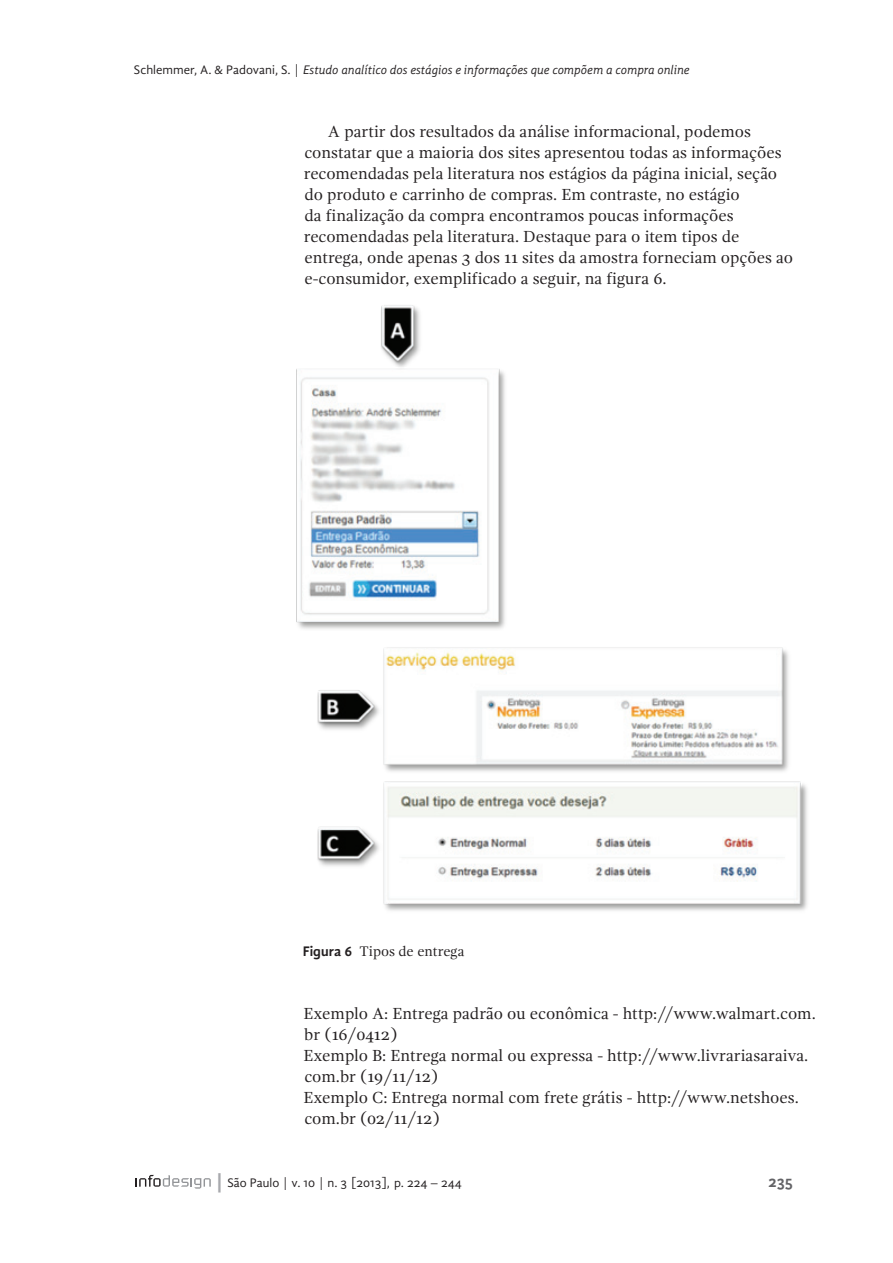
<style>
.page{position:relative;width:893px;height:1263px;background:#fff}
.page>*{position:absolute;margin:0;border:0;box-sizing:border-box;transform-origin:0 0}
.t1{font:16.5px/21px "Gandhi Serif";color:#231f20}
.t2{font:700 16.5px "Gandhi Sans";color:#636366}
.t3{font:14.25px "Gandhi Serif";color:#231f20}
.t4{font:italic 12.75px "Gandhi Sans";color:#231f20}
.t5{font:12.75px "Gandhi Sans";color:#231f20}
.s1{font-style:normal}
.s2{font-family:"Gandhi Sans";font-weight:700}
.s3{font-size:19.2px;color:#a8a9ad}
</style>
<div class="page">
<svg style="left:136px;top:1175px;width:75px;height:13px"></svg>
<img style="left:296px;top:305px;width:209px;height:298px">
<img style="left:296px;top:603px;width:511px;height:308px">
<p class="t4" style="left:134px;top:62px;width:557px"><span class="s1">Schlemmer, A. &amp; Padovani, S. |</span> Estudo analítico dos estágios e informações que compõem a compra online</p>
<p class="t1" style="left:304px;top:121px;width:491px;text-indent:24px">A partir dos resultados da análise informacional, podemos constatar que a maioria dos sites apresentou todas as informações recomendadas pela literatura nos estágios da página inicial, seção do produto e carrinho de compras. Em contraste, no estágio<br>da finalização da compra encontramos poucas informações recomendadas pela literatura. Destaque para o item tipos de entrega, onde apenas 3 dos 11 sites da amostra forneciam opções ao e-consumidor, exemplificado a seguir, na figura 6.</p>
<p class="t3" style="left:303px;top:943px;width:163px"><span class="s2">Figura 6</span> Tipos de entrega</p>
<p class="t1" style="left:303px;top:1003px;width:514px">Exemplo A: Entrega padrão ou econômica - http://www.walmart.com. br (16/0412)<br>Exemplo B: Entrega normal ou expressa - http://www.livrariasaraiva. com.br (19/11/12)<br>Exemplo C: Entrega normal com frete grátis - http://www.netshoes. com.br (02/11/12)</p>
<p class="t5" style="left:214px;top:1175px;width:249px"><span class="s3">|</span>São Paulo | v. 10 | n. 3 [2013], p. 224 – 244</p>
<p class="t2" style="left:768px;top:1171px;width:26px">235</p>
</div>
